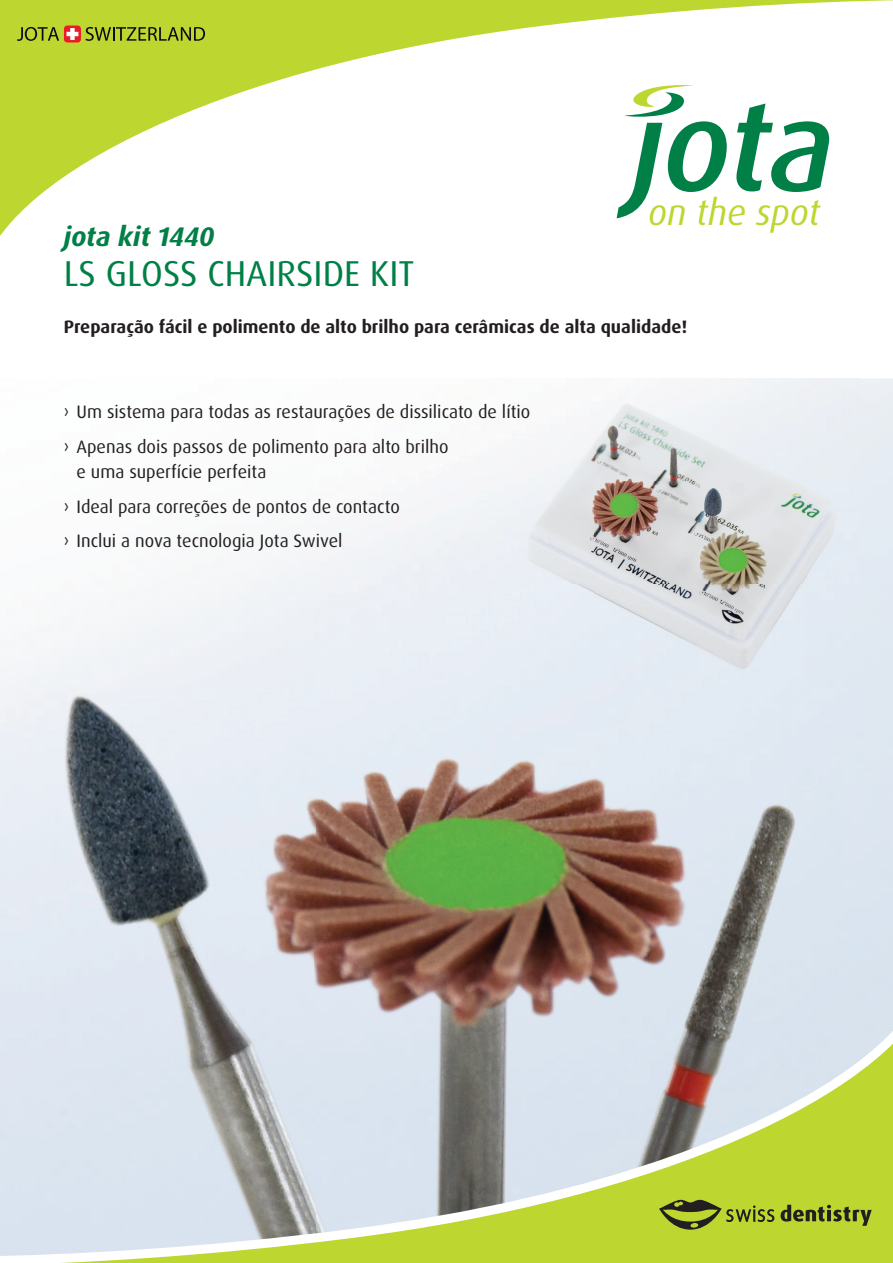
<style>
.page{position:relative;width:893px;height:1263px;background:#fff}
.page>*{position:absolute;margin:0;border:0;box-sizing:border-box;transform-origin:0 0}
.t1{font:36px "Dax OT";color:#007f46}
.t2{font:italic 36px "Dax OT";color:#bed630}
.t3{font:italic 700 27px "Dax OT";color:#007f46}
.t4{font:18px/34.5px "Dax OT";color:#231f20}
.t5{font:700 18px "Dax OT";color:#231f20}
</style>
<div class="page">
<img style="left:0;top:457px;width:525px;height:502px">
<img style="left:525px;top:688px;width:316px;height:271px">
<svg style="left:0;top:0;width:893px;height:236px"></svg>
<svg style="left:736px;top:104px;width:93px;height:88px"></svg>
<svg style="left:617px;top:85px;width:110px;height:133px"></svg>
<svg style="left:0;top:959px;width:893px;height:37px;background:#bab1b4"></svg>
<svg style="left:0;top:996px;width:893px;height:267px;background:#c7d0b4"></svg>
<img style="left:489px;top:378px;width:370px;height:310px">
<svg style="left:659px;top:1200px;width:116px;height:29px;background:#8d9c2a"></svg>
<svg style="left:781px;top:1205px;width:91px;height:21px;background:#85932a"></svg>
<div style="left:64px;top:26px;width:17px;height:17px;background:#ea1c28;border-radius:3px"></div>
<svg style="left:66px;top:28px;width:12px;height:12px"></svg>
<svg style="left:86px;top:27px;width:119px;height:14px;background:#839226"></svg>
<svg style="left:17px;top:27px;width:42px;height:14px"></svg>
<h2 class="t3" style="left:64px;top:219px;width:152px">jota kit 1440</h2>
<h1 class="t1" style="left:64px;top:250px;width:352px">LS GLOSS CHAIRSIDE KIT</h1>
<h1 class="t2" style="left:648px;top:189px;width:173px">on the spot</h1>
<p class="t5" style="left:64px;top:315px;width:625px">Preparação fácil e polimento de alto brilho para cerâmicas de alta qualidade!</p>
<p class="t4" style="left:64px;top:395px;width:468px">› Um sistema para todas as restaurações de dissilicato de lítio › Apenas dois passos de polimento para alto brilho</p>
<p class="t4" style="left:64px;top:455px;width:338px;text-indent:13px">e uma superfície perfeita<br>› Ideal para correções de pontos de contacto › Inclui a nova tecnologia Jota Swivel</p>
</div>
